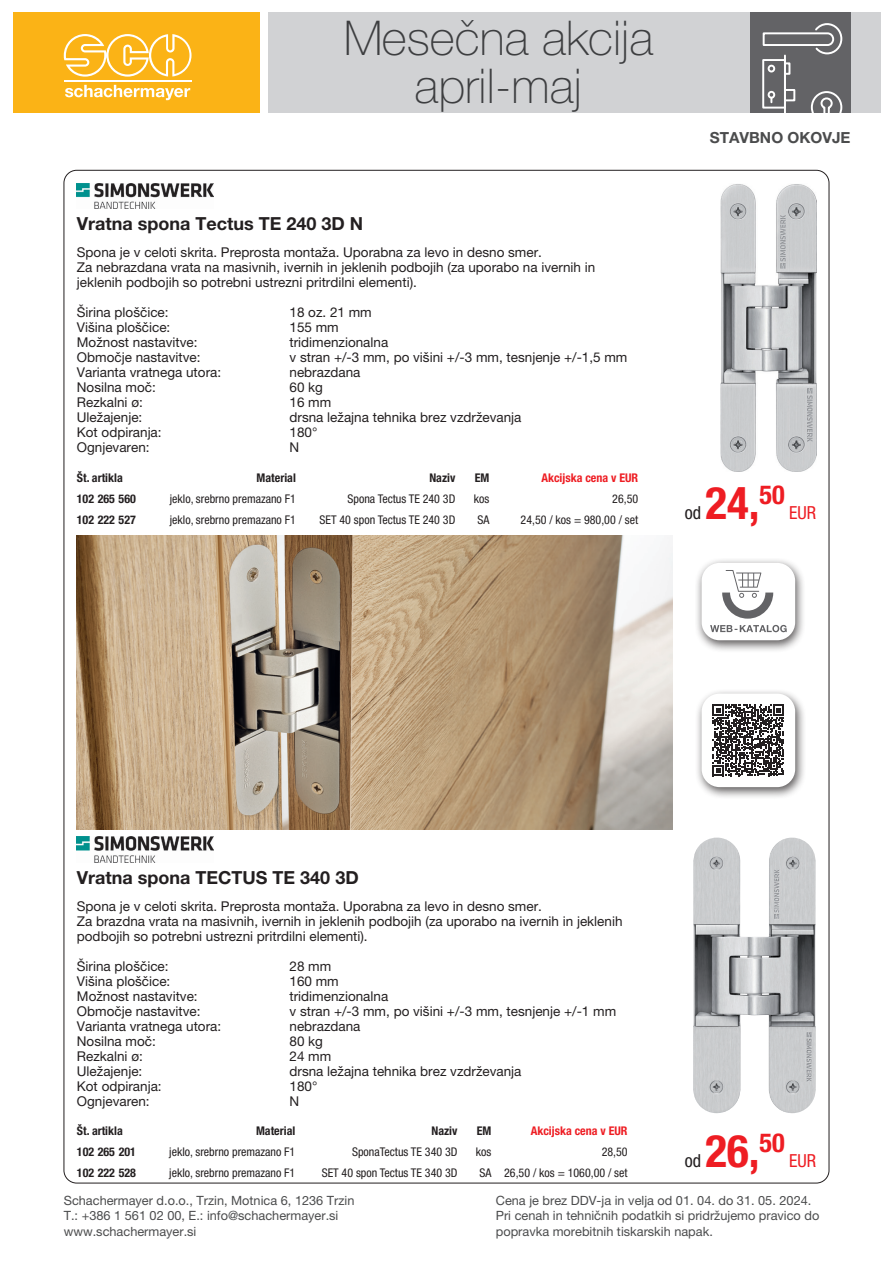
<style>
.page{position:relative;width:893px;height:1263px;background:#fff}
.page>*{position:absolute;margin:0;border:0;box-sizing:border-box;transform-origin:0 0}
.t1{font:100 48px/48px "Helvetica Neue LT Pro";color:#4b4c4d;text-align:center}
.t2{font:700 condensed 45px "Helvetica Neue LT Pro";color:#ee1d23}
.ProduktgruppeName{font:700 18px "Helvetica Neue LT Pro";color:#231f20}
.t3{font:condensed 18px "Helvetica Neue LT Pro";color:#ee1d23}
.t4{font:condensed 18px "Helvetica Neue LT Pro";color:#231f20}
.t5{font:700 15.3px "Helvetica Neue LT Pro";color:#4b4c4d}
.ProduktblockMerkmale{font:13.5px "Helvetica Neue LT Pro";color:#231f20}
.ProduktblockAbsatz{font:13.5px/15px "Helvetica Neue LT Pro";color:#231f20}
.t6{font:12.75px "Helvetica Neue LT Pro";color:#4b4c4d}
.TabellenZelleLinks{font:condensed 12px "Helvetica Neue LT Pro";color:#231f20}
.TabellenZelleRechts{font:condensed 12px "Helvetica Neue LT Pro";color:#231f20}
.TabellenKopfLinks{font:700 condensed 12px "Helvetica Neue LT Pro";color:#231f20}
.TabellenZelleArtNr{font:700 condensed 12px "Helvetica Neue LT Pro";color:#231f20}
.TabellenKopfRechts{font:700 condensed 12px "Helvetica Neue LT Pro";color:#ee1d23}
</style>
<div class="page">
<div style="left:13px;top:13px;width:246px;height:100px;background:#fbb316"></div>
<div style="left:268px;top:13px;width:612px;height:100px;background:#d1d2d4"></div>
<svg style="left:64px;top:34px;width:128px;height:43px"></svg>
<svg style="left:65px;top:85px;width:125px;height:15px"></svg>
<hr style="left:64px;top:81px;width:128px;height:1px;background:#fff">
<svg style="left:750px;top:13px;width:101px;height:100px;background:#737376"></svg>
<div style="left:695px;top:688px;width:111px;height:112px;background:#231f20;opacity:.75"></div>
<div style="left:702px;top:693px;width:93px;height:94px;background:#fff;border-radius:18px"></div>
<svg style="left:712px;top:704px;width:72px;height:72px"></svg>
<div style="left:695px;top:558px;width:111px;height:95px;background:#231f20;opacity:.75"></div>
<div style="left:702px;top:563px;width:93px;height:77px;background:#fff;border-radius:18px"></div>
<svg style="left:710px;top:570px;width:77px;height:62px"></svg>
<img style="left:77px;top:535px;width:595px;height:295px">
<img style="left:77px;top:183px;width:136px;height:26px">
<img style="left:720px;top:184px;width:96px;height:287px">
<img style="left:77px;top:837px;width:136px;height:25px">
<img style="left:693px;top:837px;width:123px;height:276px">
<h1 class="t1" style="left:343px;top:14px;width:312px">Mesečna akcija april-maj</h1>
<p class="ProduktgruppeName" style="left:77px;top:213px;width:288px">Vratna spona Tectus TE 240 3D N</p>
<p class="ProduktblockAbsatz" style="left:77px;top:244px;width:467px">Spona je v celoti skrita. Preprosta montaža. Uporabna za levo in desno smer.</p>
<p class="ProduktblockAbsatz" style="left:77px;top:259px;width:520px">Za nebrazdana vrata na masivnih, ivernih in jeklenih podbojih (za uporabo na ivernih in jeklenih podbojih so potrebni ustrezni pritrdilni elementi).</p>
<p class="ProduktblockMerkmale" style="left:77px;top:304px;width:93px">Širina ploščice:</p>
<p class="ProduktblockMerkmale" style="left:289px;top:304px;width:84px">18 oz. 21 mm</p>
<p class="ProduktblockMerkmale" style="left:77px;top:319px;width:95px">Višina ploščice:</p>
<p class="ProduktblockMerkmale" style="left:289px;top:319px;width:51px">155 mm</p>
<p class="ProduktblockMerkmale" style="left:77px;top:334px;width:122px">Možnost nastavitve:</p>
<p class="ProduktblockMerkmale" style="left:289px;top:334px;width:100px">tridimenzionalna</p>
<p class="ProduktblockMerkmale" style="left:77px;top:349px;width:125px">Območje nastavitve:</p>
<p class="ProduktblockMerkmale" style="left:289px;top:349px;width:339px">v stran +/-3 mm, po višini +/-3 mm, tesnjenje +/-1,5 mm</p>
<p class="ProduktblockMerkmale" style="left:77px;top:364px;width:146px">Varianta vratnega utora:</p>
<p class="ProduktblockMerkmale" style="left:289px;top:364px;width:72px">nebrazdana</p>
<p class="ProduktblockMerkmale" style="left:77px;top:379px;width:81px">Nosilna moč:</p>
<p class="ProduktblockMerkmale" style="left:289px;top:379px;width:35px">60 kg</p>
<p class="ProduktblockMerkmale" style="left:77px;top:394px;width:67px">Rezkalni ø:</p>
<p class="ProduktblockMerkmale" style="left:289px;top:394px;width:43px">16 mm</p>
<p class="ProduktblockMerkmale" style="left:77px;top:409px;width:67px">Uležajenje:</p>
<p class="ProduktblockMerkmale" style="left:289px;top:409px;width:233px">drsna ležajna tehnika brez vzdrževanja</p>
<p class="ProduktblockMerkmale" style="left:77px;top:424px;width:86px">Kot odpiranja:</p>
<p class="ProduktblockMerkmale" style="left:289px;top:424px;width:29px">180°</p>
<p class="ProduktblockMerkmale" style="left:77px;top:439px;width:74px">Ognjevaren:</p>
<p class="ProduktblockMerkmale" style="left:289px;top:439px;width:11px">N</p>
<p class="TabellenKopfLinks" style="left:77px;top:470px;width:47px">Št. artikla</p>
<p class="TabellenKopfLinks" style="left:257px;top:470px;width:41px">Material</p>
<p class="TabellenKopfLinks" style="left:429px;top:470px;width:27px">Naziv</p>
<p class="TabellenKopfLinks" style="left:475px;top:470px;width:16px">EM</p>
<p class="TabellenKopfRechts" style="left:541px;top:470px;width:98px">Akcijska cena v EUR</p>
<p class="TabellenZelleArtNr" style="left:77px;top:491px;width:61px">102 265 560</p>
<p class="TabellenZelleLinks" style="left:170px;top:491px;width:128px">jeklo, srebrno premazano F1</p>
<p class="TabellenZelleLinks" style="left:347px;top:491px;width:109px">Spona Tectus TE 240 3D</p>
<p class="TabellenZelleLinks" style="left:474px;top:491px;width:17px">kos</p>
<p class="TabellenZelleRechts" style="left:612px;top:491px;width:27px">26,50</p>
<p class="TabellenZelleArtNr" style="left:77px;top:512px;width:61px">102 222 527</p>
<p class="TabellenZelleLinks" style="left:170px;top:512px;width:128px">jeklo, srebrno premazano F1</p>
<p class="TabellenZelleLinks" style="left:320px;top:512px;width:137px">SET 40 spon Tectus TE 240 3D</p>
<p class="TabellenZelleLinks" style="left:477px;top:512px;width:13px">SA</p>
<p class="TabellenZelleRechts" style="left:521px;top:512px;width:119px">24,50 / kos = 980,00 / set</p>
<p class="t5" style="left:710px;top:128px;width:142px">STAVBNO OKOVJE</p>
<p class="t2" style="left:705px;top:476px;width:81px">24,<sup>50</sup></p>
<p class="t4" style="left:685px;top:502px;width:18px">od</p>
<p class="t3" style="left:789px;top:502px;width:29px">EUR</p>
<p class="ProduktgruppeName" style="left:77px;top:866px;width:283px">Vratna spona TECTUS TE 340 3D</p>
<p class="ProduktblockAbsatz" style="left:77px;top:898px;width:467px">Spona je v celoti skrita. Preprosta montaža. Uporabna za levo in desno smer.</p>
<p class="ProduktblockAbsatz" style="left:77px;top:913px;width:547px">Za brazdna vrata na masivnih, ivernih in jeklenih podbojih (za uporabo na ivernih in jeklenih podbojih so potrebni ustrezni pritrdilni elementi).</p>
<p class="ProduktblockMerkmale" style="left:77px;top:958px;width:93px">Širina ploščice:</p>
<p class="ProduktblockMerkmale" style="left:289px;top:958px;width:43px">28 mm</p>
<p class="ProduktblockMerkmale" style="left:77px;top:973px;width:95px">Višina ploščice:</p>
<p class="ProduktblockMerkmale" style="left:289px;top:973px;width:51px">160 mm</p>
<p class="ProduktblockMerkmale" style="left:77px;top:988px;width:122px">Možnost nastavitve:</p>
<p class="ProduktblockMerkmale" style="left:289px;top:988px;width:100px">tridimenzionalna</p>
<p class="ProduktblockMerkmale" style="left:77px;top:1003px;width:125px">Območje nastavitve:</p>
<p class="ProduktblockMerkmale" style="left:289px;top:1003px;width:328px">v stran +/-3 mm, po višini +/-3 mm, tesnjenje +/-1 mm</p>
<p class="ProduktblockMerkmale" style="left:77px;top:1018px;width:146px">Varianta vratnega utora:</p>
<p class="ProduktblockMerkmale" style="left:289px;top:1018px;width:72px">nebrazdana</p>
<p class="ProduktblockMerkmale" style="left:77px;top:1033px;width:81px">Nosilna moč:</p>
<p class="ProduktblockMerkmale" style="left:289px;top:1033px;width:35px">80 kg</p>
<p class="ProduktblockMerkmale" style="left:77px;top:1048px;width:67px">Rezkalni ø:</p>
<p class="ProduktblockMerkmale" style="left:289px;top:1048px;width:43px">24 mm</p>
<p class="ProduktblockMerkmale" style="left:77px;top:1063px;width:67px">Uležajenje:</p>
<p class="ProduktblockMerkmale" style="left:289px;top:1063px;width:233px">drsna ležajna tehnika brez vzdrževanja</p>
<p class="ProduktblockMerkmale" style="left:77px;top:1078px;width:86px">Kot odpiranja:</p>
<p class="ProduktblockMerkmale" style="left:289px;top:1078px;width:29px">180°</p>
<p class="ProduktblockMerkmale" style="left:77px;top:1093px;width:74px">Ognjevaren:</p>
<p class="ProduktblockMerkmale" style="left:289px;top:1093px;width:11px">N</p>
<p class="TabellenKopfLinks" style="left:77px;top:1124px;width:47px">Št. artikla</p>
<p class="TabellenKopfLinks" style="left:256px;top:1124px;width:41px">Material</p>
<p class="TabellenKopfLinks" style="left:431px;top:1124px;width:27px">Naziv</p>
<p class="TabellenKopfLinks" style="left:477px;top:1124px;width:16px">EM</p>
<p class="TabellenKopfRechts" style="left:531px;top:1124px;width:98px">Akcijska cena v EUR</p>
<p class="TabellenZelleArtNr" style="left:77px;top:1145px;width:61px">102 265 201</p>
<p class="TabellenZelleLinks" style="left:169px;top:1145px;width:128px">jeklo, srebrno premazano F1</p>
<p class="TabellenZelleLinks" style="left:352px;top:1145px;width:107px">SponaTectus TE 340 3D</p>
<p class="TabellenZelleLinks" style="left:476px;top:1145px;width:17px">kos</p>
<p class="TabellenZelleRechts" style="left:602px;top:1145px;width:27px">28,50</p>
<p class="TabellenZelleArtNr" style="left:77px;top:1166px;width:61px">102 222 528</p>
<p class="TabellenZelleLinks" style="left:169px;top:1166px;width:128px">jeklo, srebrno premazano F1</p>
<p class="TabellenZelleLinks" style="left:322px;top:1166px;width:137px">SET 40 spon Tectus TE 340 3D</p>
<p class="TabellenZelleLinks" style="left:479px;top:1166px;width:13px">SA</p>
<p class="TabellenZelleRechts" style="left:504px;top:1166px;width:125px">26,50 / kos = 1060,00 / set</p>
<p class="t2" style="left:705px;top:1124px;width:81px">26,<sup>50</sup></p>
<p class="t4" style="left:685px;top:1150px;width:18px">od</p>
<p class="t3" style="left:789px;top:1150px;width:29px">EUR</p>
<p class="t6" style="left:64px;top:1193px;width:292px">Schachermayer d.o.o., Trzin, Motnica 6, 1236 Trzin</p>
<p class="t6" style="left:496px;top:1193px;width:317px">Cena je brez DDV-ja in velja od 01. 04. do 31. 05. 2024.</p>
<p class="t6" style="left:64px;top:1208px;width:276px">T.: +386 1 561 02 00, E.: info@schachermayer.si</p>
<p class="t6" style="left:496px;top:1208px;width:325px">Pri cenah in tehničnih podatkih si pridržujemo pravico do</p>
<p class="t6" style="left:64px;top:1223px;width:134px">www.schachermayer.si</p>
<p class="t6" style="left:496px;top:1223px;width:219px">popravka morebitnih tiskarskih napak.</p>
</div>
